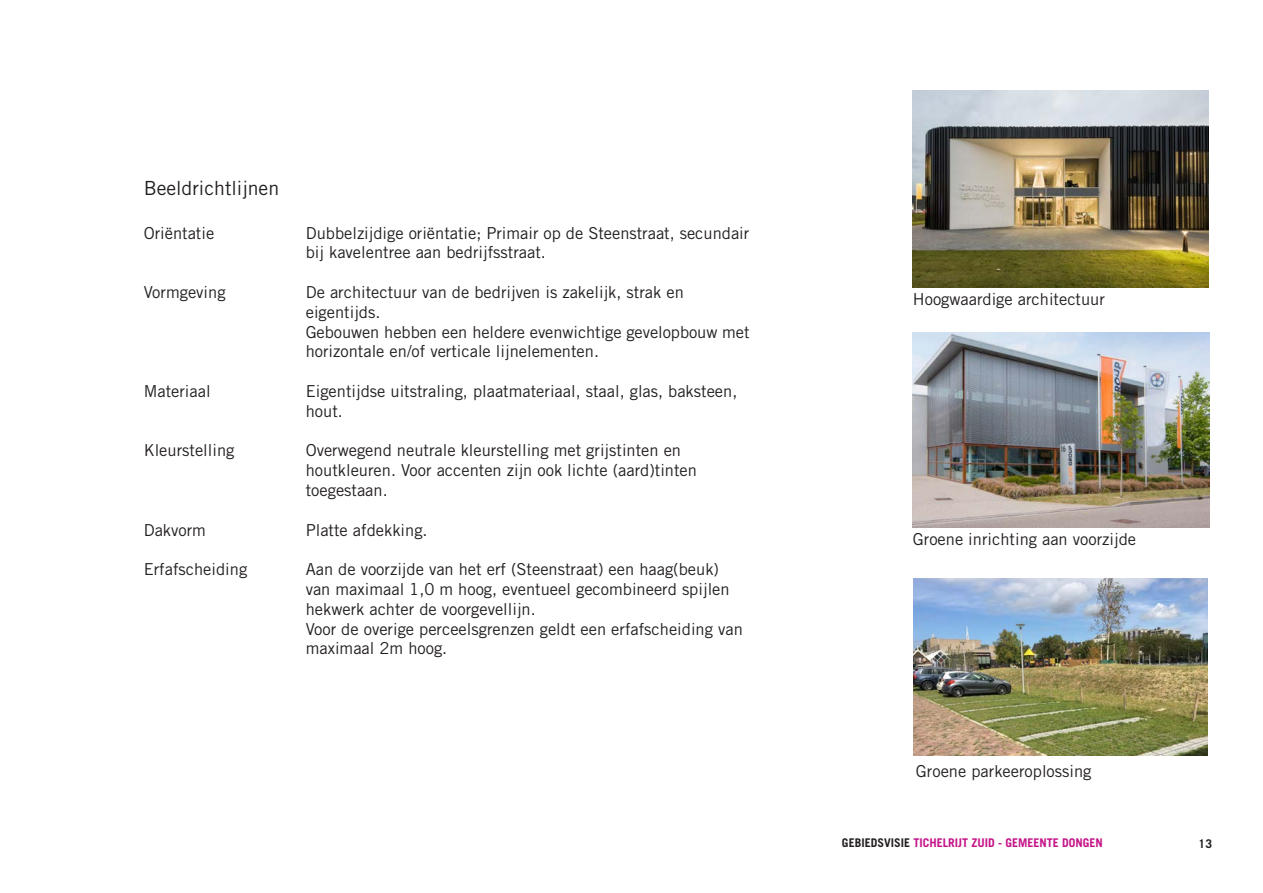
<style>
.page{position:relative;width:1263px;height:893px;background:#fff}
.page>*{position:absolute;margin:0;border:0;box-sizing:border-box;transform-origin:0 0}
.t1{font:19.5px "Trade Gothic LT Std";color:#231f20}
.t2{font:16.5px/19.8px "Trade Gothic LT Std";color:#231f20}
.t3{font:700 12px "Trade Gothic LT Std";color:#c51388}
.t4{font:700 12px "Trade Gothic LT Std";color:#231f20}
.s1{color:#231f20}
</style>
<div class="page">
<img style="left:913px;top:91px;width:296px;height:196px">
<img style="left:913px;top:333px;width:296px;height:195px">
<img style="left:914px;top:578px;width:294px;height:177px">
<p class="t1" style="left:144px;top:176px;width:137px">Beeldrichtlijnen</p>
<p class="t2" style="left:144px;top:223px;width:72px">Oriëntatie</p>
<p class="t2" style="left:306px;top:223px;width:445px">Dubbelzijdige oriëntatie; Primair op de Steenstraat, secundair bij kavelentree aan bedrijfsstraat.</p>
<p class="t2" style="left:144px;top:282px;width:83px">Vormgeving</p>
<p class="t2" style="left:306px;top:282px;width:380px">De architectuur van de bedrijven is zakelijk, strak en eigentijds.</p>
<p class="t2" style="left:306px;top:322px;width:445px">Gebouwen hebben een heldere evenwichtige gevelopbouw met horizontale en/of verticale lijnelementen.</p>
<p class="t2" style="left:144px;top:381px;width:68px">Materiaal</p>
<p class="t2" style="left:306px;top:381px;width:433px">Eigentijdse uitstraling, plaatmateriaal, staal, glas, baksteen, hout.</p>
<p class="t2" style="left:144px;top:440px;width:92px">Kleurstelling</p>
<p class="t2" style="left:306px;top:440px;width:393px">Overwegend neutrale kleurstelling met grijstinten en houtkleuren. Voor accenten zijn ook lichte (aard)tinten toegestaan.</p>
<p class="t2" style="left:144px;top:520px;width:64px">Dakvorm</p>
<p class="t2" style="left:306px;top:520px;width:123px">Platte afdekking.</p>
<p class="t2" style="left:144px;top:559px;width:105px">Erfafscheiding</p>
<p class="t2" style="left:306px;top:559px;width:425px">Aan de voorzijde van het erf (Steenstraat) een haag(beuk) van maximaal 1,0 m hoog, eventueel gecombineerd spijlen hekwerk achter de voorgevellijn.</p>
<p class="t2" style="left:306px;top:619px;width:439px">Voor de overige perceelsgrenzen geldt een erfafscheiding van</p>
<p class="t2" style="left:306px;top:638px;width:143px">maximaal 2m hoog.</p>
<p class="t2" style="left:913px;top:289px;width:194px">Hoogwaardige architectuur</p>
<p class="t2" style="left:913px;top:529px;width:225px">Groene inrichting aan voorzijde</p>
<p class="t2" style="left:916px;top:761px;width:177px">Groene parkeeroplossing</p>
<p class="t3" style="left:842px;top:836px;width:262px"><span class="s1">GEBIEDSVISIE</span> TICHELRIJT ZUID - GEMEENTE DONGEN</p>
<p class="t4" style="left:1198px;top:836px;width:15px">13</p>
</div>
